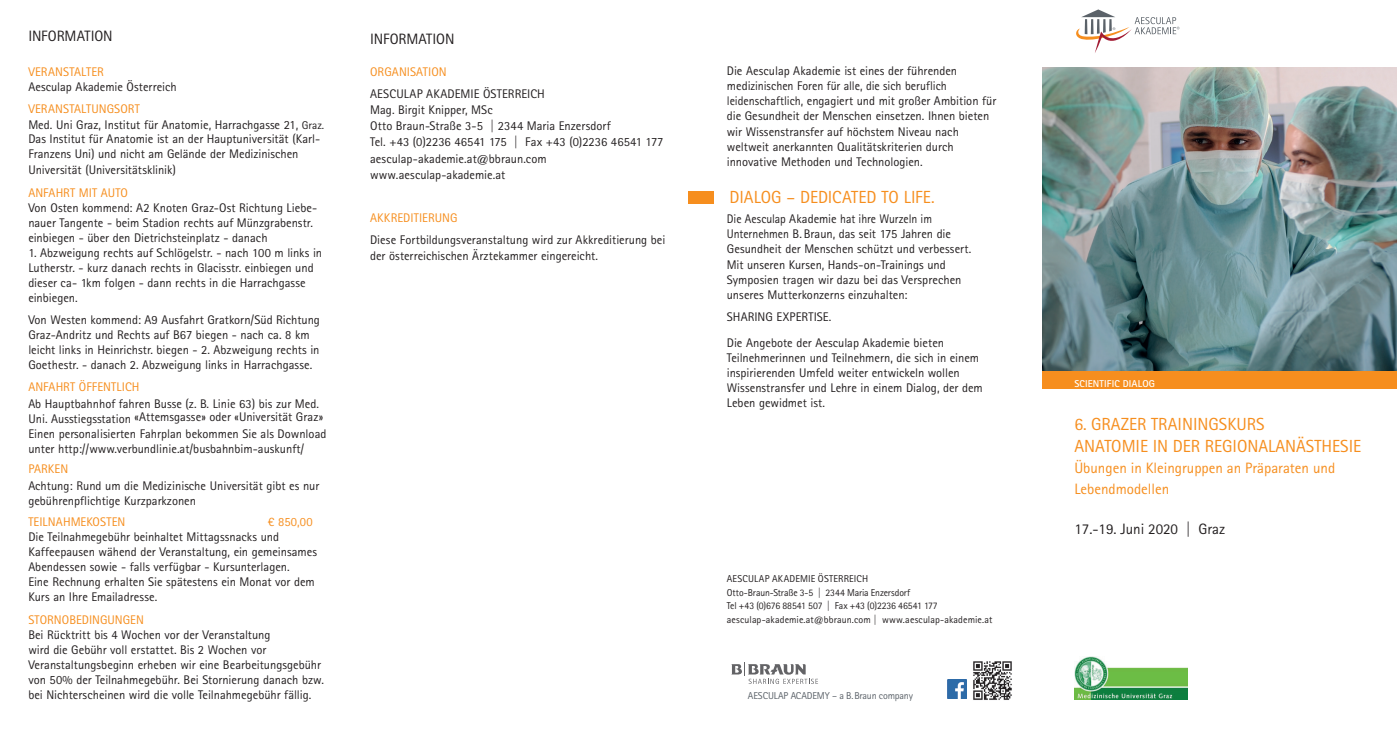
<style>
.page{position:relative;width:1397px;height:745px;background:#fff}
.page>*{position:absolute;margin:0;border:0;box-sizing:border-box;transform-origin:0 0}
.t1{font:17.5px/21.2px "Rotis Sans Serif Pro";color:#f68e1e}
.t2{font:15px/21.2px "Rotis Sans Serif Pro";color:#f68e1e}
.t3{font:15px "Rotis Sans Serif Pro";color:#231f20}
.t4{font:12.5px/15px "Rotis Sans Serif Pro";color:#231f20}
.t5{font:12.5px/15.1px "Rotis Sans Serif Pro";color:#231f20;scale:.94 1}
.t6{font:12.5px "Rotis Sans Serif Pro";letter-spacing:.005em;color:#f68e1e}
.t7{font:10px/13.8px "Rotis Sans Serif Pro";letter-spacing:.005em;color:#231f20}
.t8{font:10px "Rotis Sans Serif Pro";letter-spacing:-.015em;color:#5b6269}
.t9{font:700 10px "Rotis Sans Serif Pro";letter-spacing:.015em;color:#fff}
.s1{color:#f68e1e}
.s2{font-size:11.25px}
</style>
<div class="page">
<img style="left:1042px;top:67px;width:354px;height:304px">
<svg style="left:1076px;top:9px;width:103px;height:44px"></svg>
<div style="left:688px;top:191px;width:25px;height:12px;background:#f68e1e"></div>
<div style="left:1042px;top:371px;width:354px;height:17px;background:#f68e1e"></div>
<img style="left:947px;top:679px;width:19px;height:19px">
<img style="left:973px;top:661px;width:38px;height:39px">
<svg style="left:731px;top:662px;width:87px;height:21px"></svg>
<img style="left:1074px;top:656px;width:113px;height:42px">
<p class="t3" style="left:28px;top:27px;width:86px">INFORMATION</p>
<p class="t6" style="left:28px;top:64px;width:77px">VERANSTALTER</p>
<p class="t4" style="left:28px;top:79px;width:150px">Aesculap Akademie Österreich</p>
<p class="t4" style="left:28px;top:101px;width:297px;line-height:16.2px"><span class="s1">VERANSTALTUNGSORT<br></span>Med. Uni Graz, Institut für Anatomie, Harrachgasse 21, <span class="s2">Graz.</span></p>
<p class="t4" style="left:28px;top:131px;width:293px">Das Institut für Anatomie ist an der Hauptuniversität (Karl-<br>Franzens Uni) und nicht am Gelände der Medizinischen</p>
<p class="t4" style="left:28px;top:163px;width:149px">Universität (Universitätsklinik)</p>
<p class="t6" style="left:28px;top:185px;width:101px">ANFAHRT MIT AUTO</p>
<p class="t4" style="left:28px;top:200px;width:290px">Von Osten kommend: A2 Knoten Graz-Ost Richtung Liebe&shy;nauer Tangente - beim Stadion rechts auf Münzgrabenstr. einbiegen - über den Dietrichsteinplatz - danach</p>
<p class="t4" style="left:28px;top:245px;width:295px">1. Abzweigung rechts auf Schlögelstr. - nach 100 m links in Lutherstr. - kurz danach rechts in Glacisstr. einbiegen und dieser ca- 1km folgen - dann rechts in die Harrachgasse einbiegen.</p>
<p class="t4" style="left:28px;top:312px;width:293px">Von Westen kommend: A9 Ausfahrt Gratkorn/Süd Richtung Graz-Andritz und Rechts auf B67 biegen - nach ca. 8 km leicht links in Heinrichstr. biegen - 2. Abzweigung rechts in Goethestr. - danach 2. Abzweigung links in Harrachgasse.</p>
<p class="t6" style="left:28px;top:379px;width:113px">ANFAHRT ÖFFENTLICH</p>
<p class="t4" style="left:28px;top:396px;width:296px;line-height:13.8px">Ab Hauptbahnhof fahren Busse (z. B. Linie 63) bis zur Med.<br>Uni. Ausstiegsstation «Attemsgasse» oder «Universität Graz»</p>
<p class="t4" style="left:28px;top:425px;width:299px">Einen personalisierten Fahrplan bekommen Sie als Download unter http://www.verbundlinie.at/busbahnbim-auskunft/</p>
<p class="t6" style="left:28px;top:461px;width:41px">PARKEN</p>
<p class="t4" style="left:28px;top:478px;width:292px">Achtung: Rund um die Medizinische Universität gibt es nur gebührenpflichtige Kurzparkzonen</p>
<p class="t6" style="left:28px;top:513px;width:99px">TEILNAHMEKOSTEN</p>
<p class="t6" style="left:268px;top:513px;width:46px">€ 850,00</p>
<p class="t4" style="left:28px;top:528px;width:290px">Die Teilnahmegebü hr beinhaltet Mittagssnacks und Kaffeepausen wähend der Veranstaltung, ein gemeinsames Abendessen sowie - falls verfügbar - Kursunterlagen.<br>Eine Rechnung erhalten Sie spätestens ein Monat vor dem Kurs an Ihre Emailadresse.</p>
<p class="t6" style="left:28px;top:612px;width:117px">STORNOBEDINGUNGEN</p>
<p class="t4" style="left:28px;top:627px;width:297px">Bei Rü cktritt bis 4 Wochen vor der Veranstaltung<br>wird die Gebü hr voll erstattet. Bis 2 Wochen vor Veranstaltungsbeginn erheben wir eine Bearbeitungsgebü hr von 50% der Teilnahmegebü hr. Bei Stornierung danach bzw. bei Nichterscheinen wird die volle Teilnahmegebü hr fällig.</p>
<p class="t3" style="left:370px;top:30px;width:86px">INFORMATION</p>
<p class="t6" style="left:370px;top:64px;width:78px">ORGANISATION</p>
<p class="t4" style="left:370px;top:85px;width:295px;line-height:16.2px">AESCULAP AKADEMIE ÖSTERREICH<br>Mag. Birgit Knipper, MSc<br>Otto Braun-Straße 3-5 | 2344 Maria Enzersdorf<br>Tel. +43 (0)2236 46541 175 | Fax +43 (0)2236 46541 177 aesculap-akademie.at@bbraun.com www.aesculap-akademie.at</p>
<p class="t6" style="left:370px;top:210px;width:89px">AKKREDITIERUNG</p>
<p class="t4" style="left:370px;top:231px;width:297px;line-height:16.2px">Diese Fortbildungsveranstaltung wird zur Akkreditierung bei der österreichischen Ärztekammer eingereicht.</p>
<p class="t4" style="left:726px;top:63px;width:271px">Die Aesculap Akademie ist eines der führenden medizinischen Foren für alle, die sich beruflich leidenschaftlich, engagiert und mit großer Ambition für die Gesundheit der Menschen einsetzen. Ihnen bieten wir Wissenstransfer auf höchstem Niveau nach weltweit anerkannten Qualitätskriterien durch innovative Methoden und Technologien.</p>
<h1 class="t1" style="left:729px;top:187px;width:206px">DIALOG – DEDICATED TO LIFE.</h1>
<p class="t5" style="left:726px;top:211px;width:261px">Die Aesculap Akademie hat ihre Wurzeln im Unternehmen B. Braun, das seit 175 Jahren die Gesundheit der Menschen schützt und verbessert.<br>Mit unseren Kursen, Hands-on-Trainings und Symposien tragen wir dazu bei das Versprechen unseres Mutterkonzerns einzuhalten:</p>
<p class="t4" style="left:726px;top:304px;width:219px;line-height:25.1px">SHARING EXPERTISE.<br>Die Angebote der Aesculap Akademie bieten</p>
<p class="t4" style="left:726px;top:350px;width:257px">Teilnehmerinnen und Teilnehmern, die sich in einem inspirierenden Umfeld weiter entwickeln wollen Wissenstransfer und Lehre in einem Dialog, der dem Leben gewidmet ist.</p>
<p class="t7" style="left:726px;top:571px;width:267px">AESCULAP AKADEMIE ÖSTERREICH<br>Otto-Braun-Straße 3-5 | 2344 Maria Enzersdorf<br>Tel +43 (0)676 88541 507 | Fax +43 (0)2236 46541 177 aesculap-akademie.at@bbraun.com | www.aesculap-akademie.at</p>
<p class="t8" style="left:747px;top:688px;width:166px">AESCULAP ACADEMY – a B. Braun company</p>
<p class="t9" style="left:1074px;top:377px;width:82px">SCIENTIFIC DIALOG</p>
<h1 class="t1" style="left:1074px;top:413px;width:288px">6. GRAZER TRAININGSKURS<br>ANATOMIE IN DER REGIONALANÄSTHESIE</h1>
<p class="t2" style="left:1074px;top:457px;width:262px">Übungen in Kleingruppen an Präparaten und<br>Lebendmodellen</p>
<p class="t3" style="left:1074px;top:519px;width:152px">17.-19. Juni 2020 | Graz</p>
</div>
